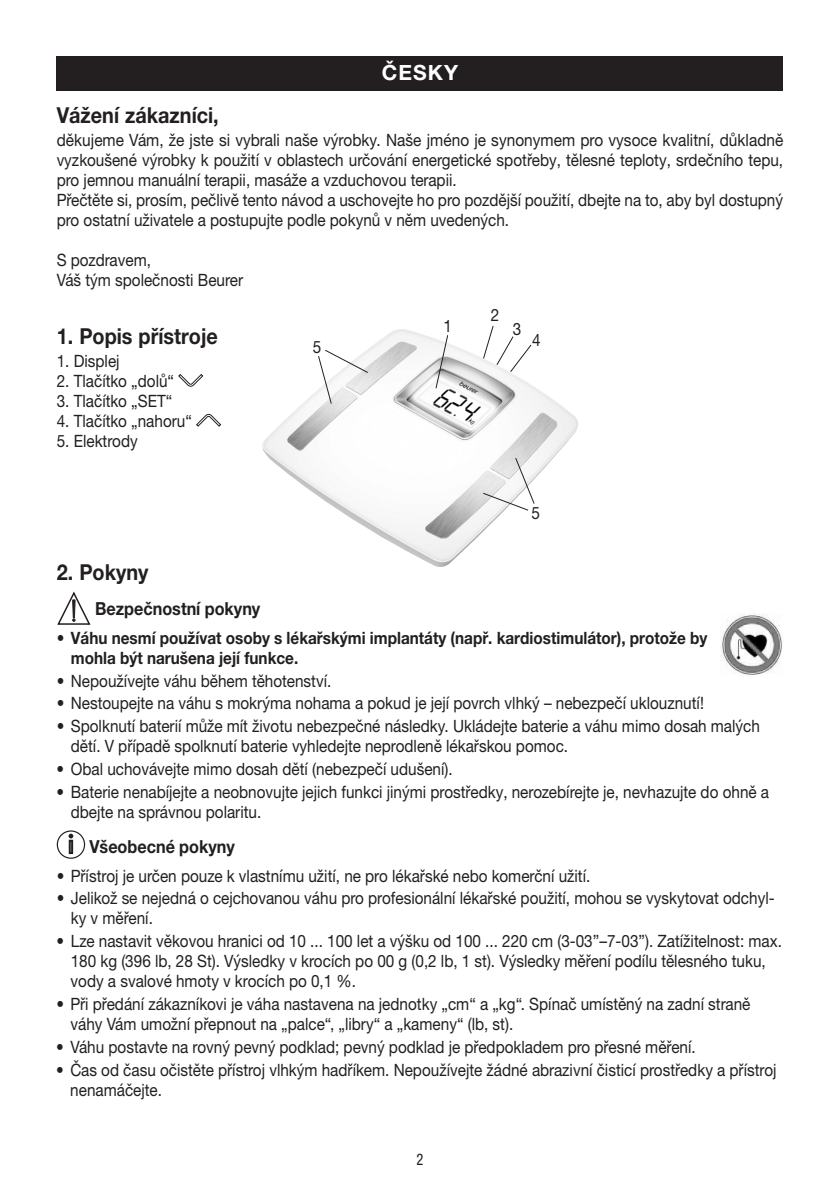
<style>
.page{position:relative;width:840px;height:1191px;background:#fff}
.page>*{position:absolute;margin:0;border:0;box-sizing:border-box;transform-origin:0 0}
.t1{font:700 22px "Helvetica Neue LT Pro";color:#231f20;scale:.9 1}
.t2{font:700 21px "Helvetica Neue LT Pro";letter-spacing:.05em;color:#fff}
.t3{font:700 18px "Helvetica Neue LT Pro";color:#231f20;scale:.9 1}
.t4{font:17px/20px "Helvetica Neue LTW1 G";color:#231f20;scale:.9 1}
.t5{font:17px/20px "Helvetica Neue LTW1 G";color:#231f20;scale:.91 1}
.t6{font:700 17px/20px "Helvetica Neue LT Pro";color:#231f20;scale:.9 1}
.t7{font:condensed 16px "Helvetica Neue LTW1 G";color:#231f20;scale:.9 1}
.s1{font-family:"Helvetica Neue LTW1 G"}
</style>
<div class="page">
<svg style="left:178px;top:374px;width:25px;height:13px"></svg>
<svg style="left:196px;top:414px;width:25px;height:13px"></svg>
<svg style="left:57px;top:591px;width:34px;height:34px"></svg>
<div style="left:57px;top:830px;width:28px;height:28px;border:1px solid #231f20;border-radius:50%"></div>
<div style="left:69px;top:839px;width:4px;height:15px;border:2px solid #231f20"></div>
<svg style="left:68px;top:833px;width:5px;height:5px"></svg>
<img style="left:721px;top:614px;width:61px;height:61px">
<div style="left:57px;top:57px;width:725px;height:34px;background:#231f20"></div>
<img style="left:262px;top:329px;width:316px;height:238px">
<svg style="left:434px;top:334px;width:14px;height:55px"></svg>
<svg style="left:482px;top:326px;width:50px;height:47px"></svg>
<svg style="left:317px;top:349px;width:51px;height:56px"></svg>
<svg style="left:482px;top:457px;width:53px;height:54px"></svg>
<p class="t2" style="left:381px;top:60px;width:78px">Česky</p>
<p class="t1" style="left:57px;top:102px;width:181px">Vážení zákazníci,</p>
<p class="t5" style="left:57px;top:130px;width:799px">děkujeme Vám, že jste si vybrali naše výrobky. Naše jméno je synonymem pro vysoce kvalitní, důkladně vyzkoušené výrobky k použití v oblastech určování energetické spotřeby, tělesné teploty, srdečního tepu, pro jemnou manuální terapii, masáže a vzduchovou terapii.<br>Přečtěte si, prosím, pečlivě tento návod a uschovejte ho pro pozdější použití, dbejte na to, aby byl dostupný pro ostatní uživatele a postupujte podle pokynů v něm uvedených.</p>
<p class="t4" style="left:57px;top:250px;width:209px">S pozdravem,<br>Váš tým společnosti Beurer</p>
<p class="t1" style="left:57px;top:322px;width:180px">1. Popis přístroje</p>
<p class="t4" style="left:57px;top:350px;width:71px">1. Displej</p>
<p class="t4" style="left:57px;top:370px;width:132px">2. Tlačítko „dolů“</p>
<p class="t4" style="left:57px;top:390px;width:130px">3. Tlačítko „SET“</p>
<p class="t4" style="left:57px;top:410px;width:152px">4. Tlačítko „nahoru“</p>
<p class="t4" style="left:57px;top:430px;width:91px">5. Elektrody</p>
<p class="t4" style="left:490px;top:305px;width:11px">2</p>
<p class="t4" style="left:443px;top:316px;width:11px">1</p>
<p class="t4" style="left:512px;top:318px;width:11px">3</p>
<p class="t4" style="left:531px;top:329px;width:11px">4</p>
<p class="t4" style="left:312px;top:336px;width:11px">5</p>
<p class="t4" style="left:531px;top:503px;width:11px">5</p>
<p class="t1" style="left:57px;top:558px;width:103px">2. Pokyny</p>
<p class="t3" style="left:95px;top:597px;width:185px">Bezpečnostní pokyny</p>
<p class="t6" style="left:71px;top:627px;width:708px;text-indent:-14px"><span class="s1">•</span> Váhu nesmí používat osoby s lékařskými implantáty (např. kardiostimulátor), protože by mohla být narušena její funkce.</p>
<p class="t4" style="left:57px;top:670px;width:306px">• Nepoužívejte váhu během těhotenství.</p>
<p class="t4" style="left:57px;top:693px;width:720px">• Nestoupejte na váhu s mokrýma nohama a pokud je její povrch vlhký – nebezpečí uklouznutí!</p>
<p class="t4" style="left:71px;top:716px;width:766px;text-indent:-14px">• Spolknutí baterií může mít životu nebezpečné následky. Ukládejte baterie a váhu mimo dosah malých dětí. V případě spolknutí baterie vyhledejte neprodleně lékařskou pomoc.</p>
<p class="t4" style="left:57px;top:759px;width:441px">• Obal uchovávejte mimo dosah dětí (nebezpečí udušení).</p>
<p class="t4" style="left:71px;top:781px;width:777px;text-indent:-14px">• Baterie nenabíjejte a neobnovujte jejich funkci jinými prostředky, nerozebírejte je, nevhazujte do ohně a dbejte na správnou polaritu.</p>
<p class="t3" style="left:89px;top:835px;width:163px">Všeobecné pokyny</p>
<p class="t4" style="left:57px;top:865px;width:594px">• Přístroj je určen pouze k vlastnímu užití, ne pro lékařské nebo komerční užití.</p>
<p class="t4" style="left:71px;top:888px;width:783px;text-indent:-14px">• Jelikož se nejedná o cejchovanou váhu pro profesionální lékařské použití, mohou se vyskytovat odchyl&shy;ky v měření.</p>
<p class="t4" style="left:71px;top:931px;width:791px;text-indent:-14px">• Lze nastavit věkovou hranici od 10 ... 100 let a výšku od 100 ... 220 cm (3-03”–7-03”). Zatížitelnost: max.<br>180 kg (396 lb, 28 St). Výsledky v krocích po 00 g (0,2 lb, 1 st). Výsledky měření podílu tělesného tuku, vody a svalové hmoty v krocích po 0,1 %.</p>
<p class="t4" style="left:70px;top:994px;width:756px;text-indent:-14px">• Při předání zákazníkovi je váha nastavena na jednotky „cm“ a „kg“. Spínač umístěný na zadní straně váhy Vám umožní přepnout na „palce“, „libry“ a „kameny“ (lb, st).</p>
<p class="t4" style="left:56px;top:1036px;width:711px">• Váhu postavte na rovný pevný podklad; pevný podklad je předpokladem pro přesné měření.</p>
<p class="t4" style="left:70px;top:1059px;width:785px;text-indent:-14px">• Čas od času očistěte přístroj vlhkým hadříkem. Nepoužívejte žádné abrazivní čisticí prostředky a přístroj nenamáčejte.</p>
<p class="t7" style="left:416px;top:1149px;width:9px">2</p>
</div>
